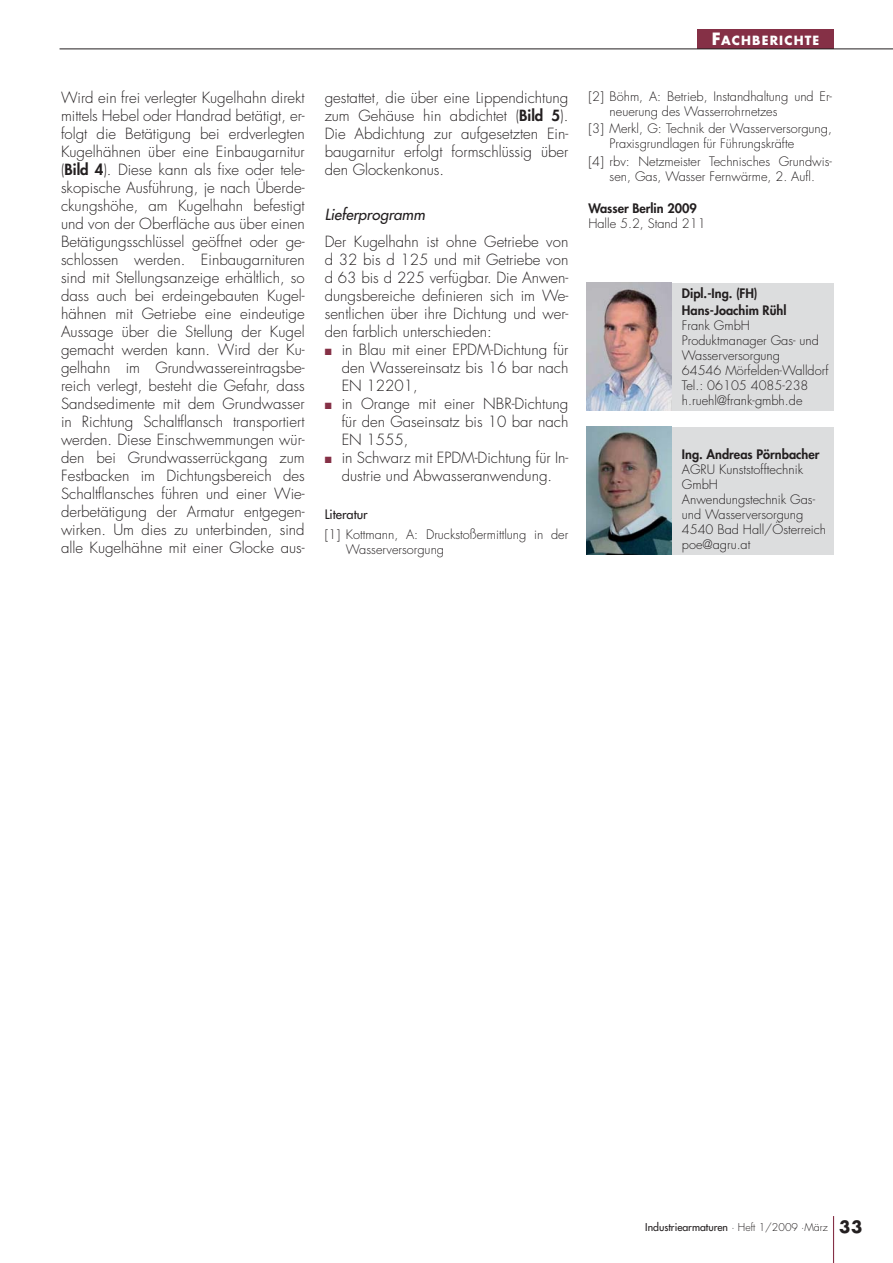
<style>
.page{position:relative;width:893px;height:1263px;background:#fff}
.page>*{position:absolute;margin:0;border:0;box-sizing:border-box;transform-origin:0 0}
.t1{font:300 15px/18px "Futura";color:#231f20;text-align:justify}
.t2{font:italic 15px "Futura";color:#231f20}
.t3{font:300 12.75px/15px "Futura";color:#231f20}
.t4{font:800 12.75px/17px "Futura";color:#231f20}
.t5{font:12.75px "Futura";color:#231f20}
.t6{font:700 12.3px "Futura";letter-spacing:.09em;color:#fff}
.t7{font:10.5px "Futura";color:#231f20}
.s1{font-weight:800}
.s2{font-family:"European Pi Three";font-weight:400;font-size:10.5px;color:#853046}
.s3{font-size:16.5px}
.s4{font-weight:300}
.s5{font-weight:700;font-size:16.5px}
</style>
<div class="page">
<hr style="left:833px;top:1216px;width:1px;height:47px;background:#853046">
<div style="left:697px;top:30px;width:136px;height:19px;background:#853046"></div>
<hr style="left:60px;top:49px;width:832px;height:1px;background:#231f20">
<div style="left:672px;top:283px;width:161px;height:127px;background:#dcddde"></div>
<img style="left:587px;top:283px;width:85px;height:127px">
<div style="left:672px;top:427px;width:161px;height:127px;background:#dcddde"></div>
<img style="left:587px;top:427px;width:85px;height:127px">
<p class="t1" style="left:61px;top:90px;width:245px">Wird ein frei verlegter Kugelhahn direkt mittels Hebel oder Handrad betätigt, er&shy;folgt die Betätigung bei erdverlegten Kugelhähnen über eine Einbaugarnitur (<span class="s1">Bild 4</span>). Diese kann als fixe oder tele&shy;skopische Ausführung, je nach Überde&shy;ckungshöhe, am Kugelhahn befestigt und von der Oberfläche aus über einen Betätigungsschlüssel geöffnet oder ge&shy;schlossen werden. Einbaugarnituren sind mit Stellungsanzeige erhältlich, so dass auch bei erdeingebauten Kugel&shy;hähnen mit Getriebe eine eindeutige Aussage über die Stellung der Kugel gemacht werden kann. Wird der Ku&shy;gelhahn im Grundwassereintragsbe&shy;reich verlegt, besteht die Gefahr, dass Sandsedimente mit dem Grundwasser in Richtung Schaltflansch transportiert werden. Diese Einschwemmungen wür&shy;den bei Grundwasserrückgang zum Festbacken im Dichtungsbereich des Schaltflansches führen und einer Wie&shy;derbetätigung der Armatur entgegen&shy;wirken. Um dies zu unterbinden, sind alle Kugelhähne mit einer Glocke aus-</p>
<p class="t1" style="left:325px;top:90px;width:245px">gestattet, die über eine Lippendichtung zum Gehäuse hin abdichtet (<span class="s1">Bild 5</span>).<br>Die Abdichtung zur aufgesetzten Ein&shy;baugarnitur erfolgt formschlüssig über den Glockenkonus.</p>
<p class="t2" style="left:325px;top:207px;width:104px">Lieferprogramm</p>
<p class="t1" style="left:325px;top:234px;width:245px">Der Kugelhahn ist ohne Getriebe von d 32 bis d 125 und mit Getriebe von d 63 bis d 225 verfügbar. Die Anwen&shy;dungsbereiche definieren sich im We&shy;sentlichen über ihre Dichtung und wer&shy;den farblich unterschieden:</p>
<p class="t1" style="left:342px;top:342px;width:228px;text-indent:-17px"><span class="s2">-</span> in Blau mit einer EPDM-Dichtung für den Wassereinsatz bis 16 bar nach EN 12201,</p>
<p class="t1" style="left:342px;top:396px;width:228px;text-indent:-17px"><span class="s2">-</span> in Orange mit einer NBR-Dichtung für den Gaseinsatz bis 10 bar nach EN 1555,</p>
<p class="t1" style="left:325px;top:450px;width:245px;text-align:center"><span class="s2">-</span> in Schwarz mit EPDM-Dichtung für In&shy;dustrie und Abwasseranwendung.</p>
<p class="t5" style="left:325px;top:508px;width:45px">Literatur</p>
<p class="t3" style="left:346px;top:528px;width:224px;text-indent:-21px">[1] Kottmann, A: Druckstoßermittlung in der<br>Wasserversorgung</p>
<p class="t6" style="left:712px;top:35px;width:109px"><span class="s3">F</span>ACHBERICHTE</p>
<p class="t3" style="left:610px;top:90px;width:224px;text-indent:-21px">[2] Böhm, A: Betrieb, Instandhaltung und Er&shy;neuerung des Wasserrohrnetzes</p>
<p class="t3" style="left:610px;top:122px;width:224px;text-indent:-21px">[3] Merkl, G: Technik der Wasserversorgung,<br>Praxisgrundlagen für Führungskräfte</p>
<p class="t3" style="left:588px;top:155px;width:245px;text-align:center">[4] rbv: Netzmeister Technisches Grundwis&shy;sen, Gas, Wasser Fernwärme, 2. Aufl.</p>
<p class="t4" style="left:588px;top:200px;width:110px">Wasser Berlin 2009</p>
<p class="t3" style="left:588px;top:217px;width:119px">Halle 5.2, Stand 211</p>
<p class="t4" style="left:682px;top:286px;width:106px">Dipl.-Ing. (FH)<br>Hans-Joachim Rühl</p>
<p class="t3" style="left:682px;top:319px;width:148px">Frank GmbH<br>Produktmanager Gas- und<br>Wasserversorgung<br>64546 Mörfelden-Walldorf<br>Tel.: 06105 4085-238 h.ruehl@frank-gmbh.de</p>
<p class="t4" style="left:682px;top:447px;width:139px">Ing. Andreas Pörnbacher</p>
<p class="t3" style="left:682px;top:463px;width:146px">AGRU Kunststofftechnik<br>GmbH<br>Anwendungstechnik Gas&shy;und Wasserversorgung<br>4540 Bad Hall/Österreich poe@agru.at</p>
<p class="t7" style="left:645px;top:1222px;width:219px">Industriearmaturen <span class="s4">· Heft 1/2009 ·März</span> <span class="s5">33</span></p>
</div>
